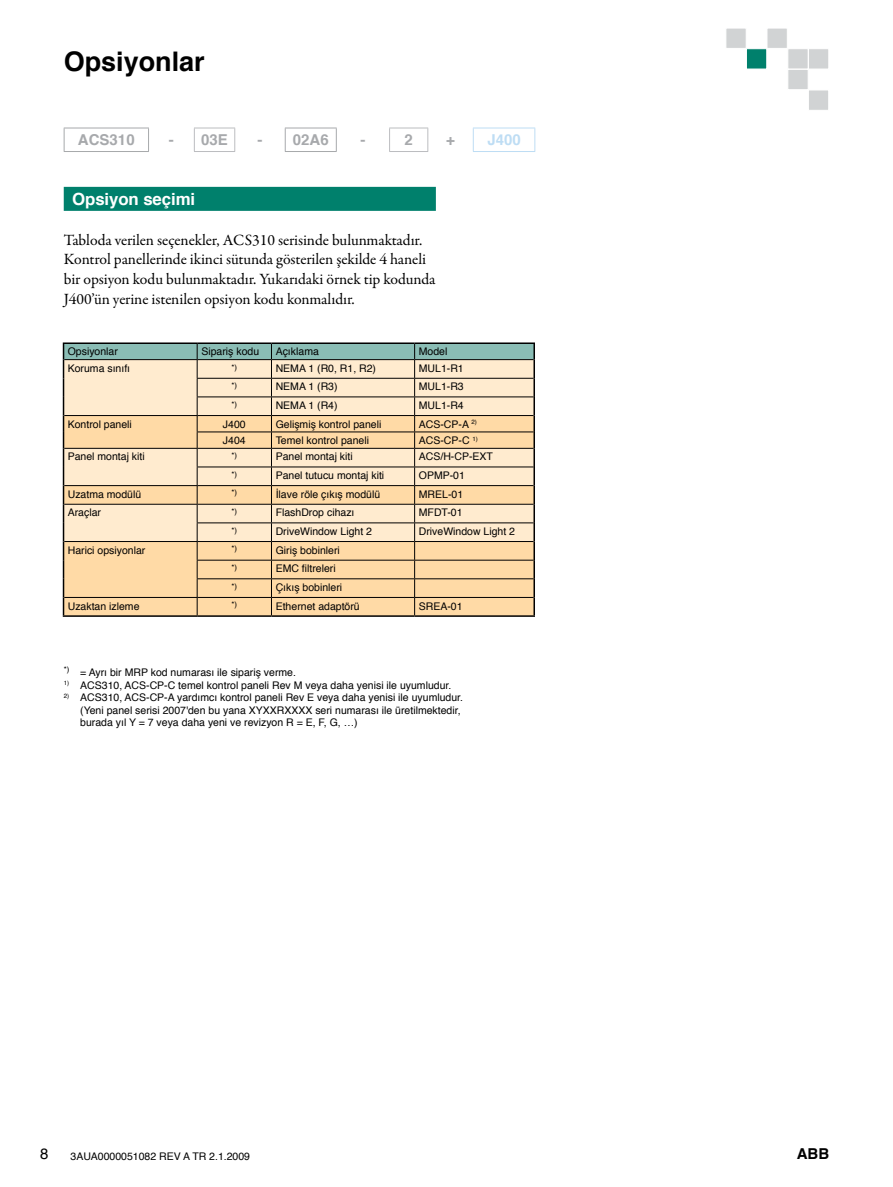
<style>
.page{position:relative;width:893px;height:1187px;background:#fff}
.page>*{position:absolute;margin:0;border:0;box-sizing:border-box;transform-origin:0 0}
.t1{font:700 27px "Helvetica";color:#000}
.t2{font:700 16.8px "Helvetica";letter-spacing:-.005em;color:#fff}
.t3{font:15.75px/19.8px "Garamond Premr Pro";letter-spacing:-.005em;color:#000}
.t4{font:700 15px "Helvetica";color:#a7a9ac}
.t5{font:700 15px "Helvetica";color:#beddf4}
.t6{font:700 15px "Helvetica";color:#000}
.t7{font:15px "Helvetica";color:#000}
.t8{font:10.5px/12.6px "Helvetica";color:#000}
.t9{font:7.8px "Helvetica";color:#000}
</style>
<div class="page">
<div style="left:725px;top:28px;width:22px;height:21px;background:#d1d3d4;border:1px solid #fff"></div>
<div style="left:746px;top:48px;width:21px;height:21px;background:#00806c;border:1px solid #fff"></div>
<div style="left:767px;top:28px;width:21px;height:21px;background:#d1d3d4;border:1px solid #fff"></div>
<div style="left:787px;top:48px;width:21px;height:21px;background:#d1d3d4;border:1px solid #fff"></div>
<div style="left:808px;top:48px;width:21px;height:21px;background:#d1d3d4;border:1px solid #fff"></div>
<div style="left:787px;top:69px;width:21px;height:21px;background:#d1d3d4;border:1px solid #fff"></div>
<div style="left:808px;top:90px;width:21px;height:21px;background:#d1d3d4;border:1px solid #fff"></div>
<hr style="left:63px;top:342px;width:134px;height:2px;background:#000">
<hr style="left:197px;top:342px;width:74px;height:2px;background:#000">
<hr style="left:271px;top:342px;width:144px;height:2px;background:#000">
<hr style="left:415px;top:342px;width:120px;height:2px;background:#000">
<hr style="left:63px;top:615px;width:134px;height:1px;background:#000">
<svg style="left:63px;top:343px;width:472px;height:272px;background:#e3ceab"></svg>
<hr style="left:197px;top:615px;width:74px;height:1px;background:#000">
<hr style="left:271px;top:615px;width:144px;height:1px;background:#000">
<hr style="left:415px;top:615px;width:120px;height:1px;background:#000">
<div style="left:64px;top:187px;width:372px;height:24px;background:#00806c"></div>
<hr style="left:64px;top:128px;width:85px;height:1px;background:#a7a9ac">
<svg style="left:64px;top:128px;width:1px;height:23px"></svg>
<svg style="left:148px;top:128px;width:1px;height:23px"></svg>
<hr style="left:64px;top:151px;width:85px;height:1px;background:#a7a9ac">
<hr style="left:194px;top:128px;width:41px;height:1px;background:#bcbdc0">
<svg style="left:194px;top:128px;width:1px;height:23px"></svg>
<svg style="left:234px;top:128px;width:1px;height:23px"></svg>
<hr style="left:194px;top:151px;width:41px;height:1px;background:#bcbdc0">
<hr style="left:389px;top:128px;width:39px;height:1px;background:#bcbdc0">
<svg style="left:389px;top:128px;width:1px;height:23px"></svg>
<svg style="left:427px;top:128px;width:1px;height:23px"></svg>
<hr style="left:389px;top:151px;width:39px;height:1px;background:#bcbdc0">
<hr style="left:285px;top:128px;width:52px;height:1px;background:#a7a9ac">
<svg style="left:285px;top:128px;width:1px;height:23px"></svg>
<svg style="left:336px;top:128px;width:1px;height:23px"></svg>
<hr style="left:285px;top:151px;width:52px;height:1px;background:#a7a9ac">
<svg style="left:473px;top:129px;width:1px;height:22px"></svg>
<hr style="left:473px;top:128px;width:62px;height:1px;background:#beddf4">
<svg style="left:534px;top:128px;width:1px;height:23px"></svg>
<hr style="left:473px;top:151px;width:62px;height:1px;background:#beddf4">
<h1 class="t1" style="left:64px;top:40px;width:143px">Opsiyonlar</h1>
<h3 class="t4" style="left:78px;top:128px;width:58px">ACS310</h3>
<h3 class="t4" style="left:169px;top:128px;width:60px">- 03E</h3>
<h3 class="t4" style="left:258px;top:128px;width:73px">- 02A6</h3>
<h3 class="t4" style="left:360px;top:128px;width:6px">-</h3>
<h3 class="t4" style="left:405px;top:128px;width:10px">2</h3>
<h3 class="t4" style="left:446px;top:128px;width:10px">+</h3>
<h3 class="t5" style="left:487px;top:128px;width:35px">J400</h3>
<h2 class="t2" style="left:72px;top:185px;width:124px">Opsiyon seçimi</h2>
<p class="t3" style="left:64px;top:230px;width:373px">Tabloda verilen seçenekler, ACS310 serisinde bulunmaktadır.<br>Kontrol panellerinde ikinci sütunda gösterilen şekilde 4 haneli bir opsiyon kodu bulunmaktadır. Yukarıdaki örnek tip kodunda J400’ün yerine istenilen opsiyon kodu konmalıdır.</p>
<p class="t8" style="left:68px;top:345px;width:52px">Opsiyonlar</p>
<p class="t8" style="left:201px;top:345px;width:59px">Sipariş kodu</p>
<p class="t8" style="left:276px;top:345px;width:45px">Açıklama</p>
<p class="t8" style="left:419px;top:345px;width:30px">Model</p>
<p class="t8" style="left:68px;top:362px;width:64px">Koruma sınıfı</p>
<p class="t9" style="left:231px;top:361px;width:7px">*)</p>
<p class="t8" style="left:276px;top:362px;width:102px">NEMA 1 (R0, R1, R2)</p>
<p class="t8" style="left:419px;top:362px;width:46px">MUL1-R1</p>
<p class="t9" style="left:231px;top:379px;width:7px">*)</p>
<p class="t8" style="left:276px;top:381px;width:63px">NEMA 1 (R3)</p>
<p class="t8" style="left:419px;top:381px;width:46px">MUL1-R3</p>
<p class="t9" style="left:231px;top:398px;width:7px">*)</p>
<p class="t8" style="left:276px;top:399px;width:63px">NEMA 1 (R4)</p>
<p class="t8" style="left:419px;top:399px;width:46px">MUL1-R4</p>
<p class="t8" style="left:68px;top:418px;width:66px">Kontrol paneli</p>
<p class="t8" style="left:223px;top:418px;width:24px">J400</p>
<p class="t8" style="left:276px;top:418px;width:107px">Gelişmiş kontrol paneli</p>
<p class="t8" style="left:419px;top:418px;width:59px">ACS-CP-A <sup>2)</sup></p>
<p class="t8" style="left:223px;top:434px;width:24px">J404</p>
<p class="t8" style="left:276px;top:434px;width:95px">Temel kontrol paneli</p>
<p class="t8" style="left:419px;top:434px;width:61px">ACS-CP-C <sup>1)</sup></p>
<p class="t8" style="left:68px;top:451px;width:79px">Panel montaj kiti</p>
<p class="t9" style="left:231px;top:449px;width:7px">*)</p>
<p class="t8" style="left:276px;top:451px;width:79px">Panel montaj kiti</p>
<p class="t8" style="left:419px;top:451px;width:76px">ACS/H-CP-EXT</p>
<p class="t9" style="left:231px;top:468px;width:7px">*)</p>
<p class="t8" style="left:276px;top:469px;width:110px">Panel tutucu montaj kiti</p>
<p class="t8" style="left:419px;top:469px;width:48px">OPMP-01</p>
<p class="t8" style="left:68px;top:488px;width:75px">Uzatma modülü</p>
<p class="t9" style="left:231px;top:486px;width:7px">*)</p>
<p class="t8" style="left:276px;top:488px;width:106px">İlave röle çıkış modülü</p>
<p class="t8" style="left:419px;top:488px;width:46px">MREL-01</p>
<p class="t8" style="left:68px;top:506px;width:35px">Araçlar</p>
<p class="t9" style="left:231px;top:505px;width:7px">*)</p>
<p class="t8" style="left:276px;top:506px;width:80px">FlashDrop cihazı</p>
<p class="t8" style="left:419px;top:506px;width:45px">MFDT-01</p>
<p class="t9" style="left:231px;top:524px;width:7px">*)</p>
<p class="t8" style="left:276px;top:525px;width:98px">DriveWindow Light 2</p>
<p class="t8" style="left:419px;top:525px;width:98px">DriveWindow Light 2</p>
<p class="t8" style="left:68px;top:544px;width:79px">Harici opsiyonlar</p>
<p class="t9" style="left:231px;top:542px;width:7px">*)</p>
<p class="t8" style="left:276px;top:544px;width:66px">Giriş bobinleri</p>
<p class="t9" style="left:231px;top:561px;width:7px">*)</p>
<p class="t8" style="left:276px;top:562px;width:62px">EMC filtreleri</p>
<p class="t9" style="left:231px;top:580px;width:7px">*)</p>
<p class="t8" style="left:276px;top:581px;width:68px">Çıkış bobinleri</p>
<p class="t8" style="left:68px;top:600px;width:73px">Uzaktan izleme</p>
<p class="t9" style="left:231px;top:598px;width:7px">*)</p>
<p class="t8" style="left:276px;top:600px;width:86px">Ethernet adaptörü</p>
<p class="t8" style="left:419px;top:600px;width:45px">SREA-01</p>
<p class="t8" style="left:64px;top:666px;width:234px"><sup>*)</sup> = Ayrı bir MRP kod numarası ile sipariş verme.</p>
<p class="t8" style="left:64px;top:679px;width:389px"><sup>1)</sup> ACS310, ACS-CP-C temel kontrol paneli Rev M veya daha yenisi ile uyumludur.</p>
<p class="t8" style="left:80px;top:691px;width:384px;text-indent:-16px"><sup>2)</sup> ACS310, ACS-CP-A yardımcı kontrol paneli Rev E veya daha yenisi ile uyumludur. (Yeni panel serisi 2007'den bu yana XYXXRXXXX seri numarası ile üretilmektedir, burada yıl Y = 7 veya daha yeni ve revizyon R = E, F, G, …)</p>
<h3 class="t7" style="left:40px;top:1142px;width:10px">8</h3>
<p class="t8" style="left:71px;top:1149px;width:181px">3AUA0000051082 REV A TR 2.1.2009</p>
<h3 class="t6" style="left:797px;top:1141px;width:34px">ABB</h3>
</div>
